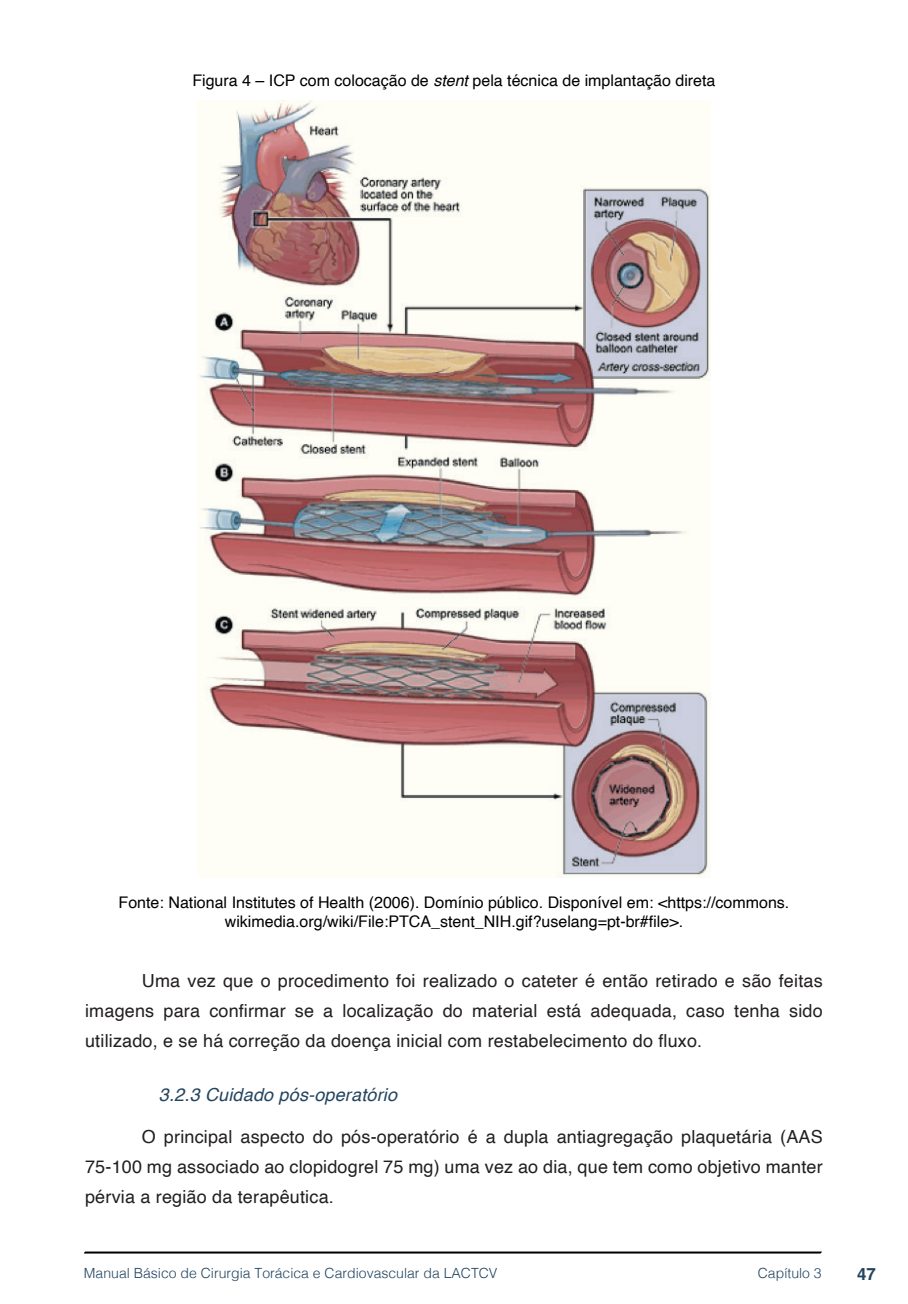
<style>
.page{position:relative;width:908px;height:1304px;background:#fff}
.page>*{position:absolute;margin:0;border:0;box-sizing:border-box;transform-origin:0 0}
.txt{font:18px/30px "Helvetica";letter-spacing:.01em;color:#231f20;text-align:justify}
.tit_3{font:italic 18px "Helvetica";letter-spacing:.01em;color:#23445f}
.t1{font:700 16.8px "Helvetica";color:#23445f}
.imagens_graf_tab{font:16px/19.2px "Helvetica";color:#000;text-align:center}
.t2{font:300 14px "Helvetica";color:#23445f}
.s1{font-style:italic}
</style>
<div class="page">
<svg style="left:84px;top:1251px;width:737px;height:3px;background:#515151"></svg>
<img style="left:197px;top:100px;width:513px;height:778px">
<p class="imagens_graf_tab" style="left:192px;top:71px;width:524px">Figura 4 – ICP com colocação de <span class="s1">stent</span> pela técnica de implantação direta</p>
<p class="imagens_graf_tab" style="left:118px;top:893px;width:672px">Fonte: National Institutes of Health (2006). Domínio público. Disponível em: &lt;https://commons. wikimedia.org/wiki/File:PTCA_stent_NIH.gif?uselang=pt-br#file&gt;.</p>
<p class="txt" style="left:85px;top:967px;width:738px;text-indent:57px">Uma vez que o procedimento foi realizado o cateter é então retirado e são feitas imagens para confirmar se a localização do material está adequada, caso tenha sido utilizado, e se há correção da doença inicial com restabelecimento do fluxo.</p>
<p class="tit_3" style="left:159px;top:1081px;width:239px">3.2.3 Cuidado pós-operatório</p>
<p class="txt" style="left:85px;top:1122px;width:738px;text-indent:57px">O principal aspecto do pós-operatório é a dupla antiagregação plaquetária (AAS 75-100 mg associado ao clopidogrel 75 mg) uma vez ao dia, que tem como objetivo manter pérvia a região da terapêutica.</p>
<p class="t2" style="left:84px;top:1261px;width:415px">Manual Básico de Cirurgia Torácica e Cardiovascular da LACTCV</p>
<p class="t2" style="left:757px;top:1261px;width:65px">Capítulo 3</p>
<p class="t1" style="left:856px;top:1264px;width:20px">47</p>
</div>
